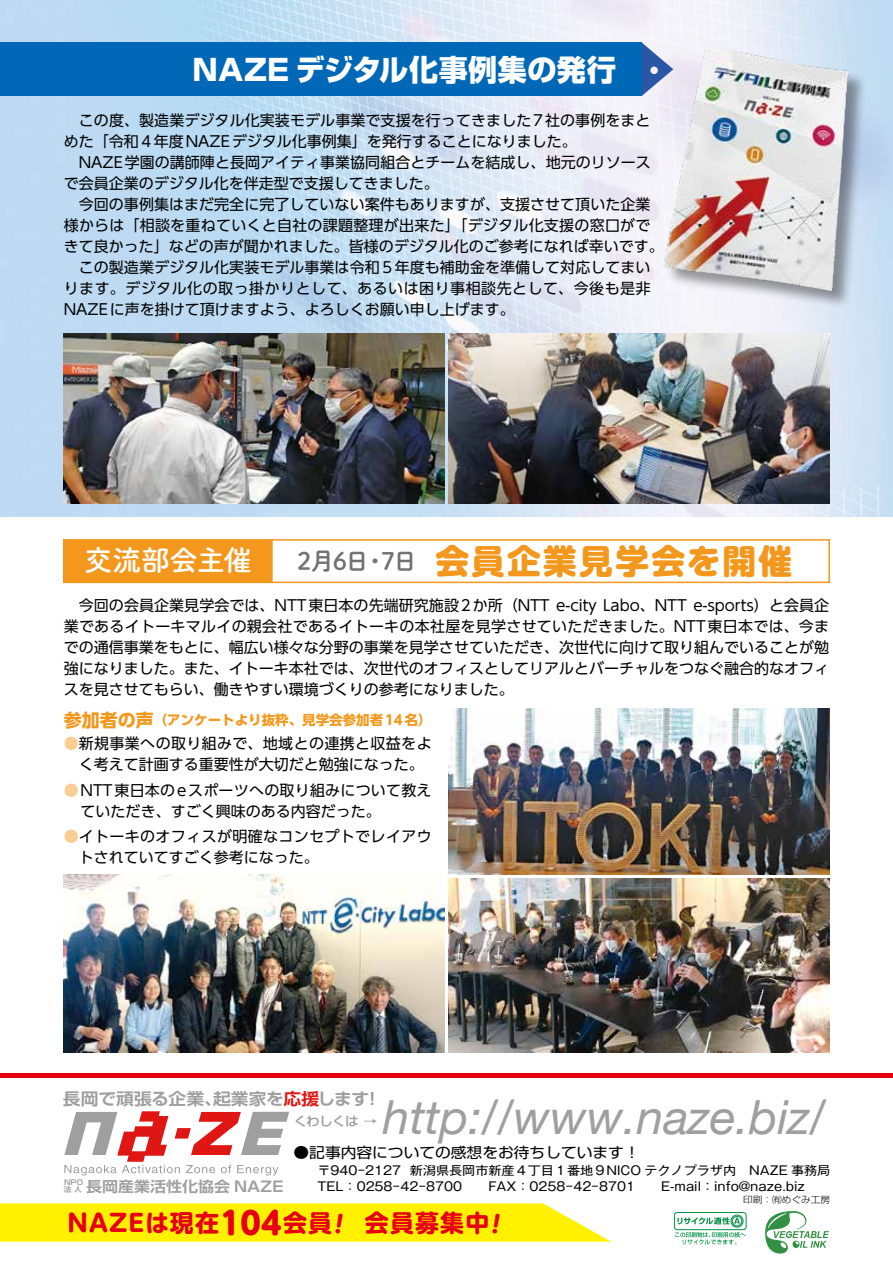
<style>
.page{position:relative;width:893px;height:1263px;background:#fff}
.page>*{position:absolute;margin:0;border:0;box-sizing:border-box;transform-origin:0 0}
.t1{font:italic 46.95px "Helvetica Neue";color:#9f9fa0}
.t2{font:800 33.75px "Shin M Go Pro";letter-spacing:.07em;color:#f3981c}
.t3{font:800 29.4px "Shin Go Pro";letter-spacing:.01em;color:#fff}
.t4{font:700 29.4px "Tsuku A Rd Gothic";letter-spacing:-.03em;color:#fff}
.t5{font:700 23.85px "UD Shin M Go Pr 6";letter-spacing:.05em;color:#e60012}
.t6{font:700 16.5px "Shin Go Pro De";color:#9f9fa0;scale:1.08 1}
.t7{font:15px/21px "UD Shin Go Pro";color:#000}
.t8{font:15px/21px "UD Shin Go Pro";letter-spacing:.025em;color:#000}
.t9{font:14.55px "Shin Go Pro";color:#000;scale:1.08 1}
.t10{font:700 14.55px "Shin Go Pro De";color:#9f9fa0;scale:1.1 1}
.t11{font:700 13.5px "UD Shin Go Pro";color:#f3981c}
.t12{font:500 12.75px "Shin Go Pro";letter-spacing:-.065em;color:#9f9fa0;scale:1.08 1}
.t13{font:12.15px/15.3px "Gothic MB101 Pro";color:#000;scale:1.08 1}
.t14{font:300 9px "Shin Go Pro";color:#000;scale:1.08 1}
.t15{font:700 7.2px "Shin Go Pro De";color:#9f9fa0;scale:1.1 1}
.s1{font-family:"Shuei M Go Std B";font-weight:400;font-size:24px;color:#727171}
.s2{font-size:18px}
.s3{color:#facd93}
.s4{color:#df1614}
.s5{font-size:7.2px}
.s6{font-weight:800;font-size:30.9px}
</style>
<div class="page">
<svg style="left:64px;top:1111px;width:225px;height:64px"></svg>
<div style="left:674px;top:1212px;width:72px;height:18px;border:1px solid #009143;border-radius:3px"></div>
<svg style="left:675px;top:1214px;width:70px;height:30px"></svg>
<svg style="left:765px;top:1211px;width:64px;height:42px"></svg>
<hr style="left:0;top:1074px;width:893px;height:4px;background:#e60012">
<div style="left:64px;top:540px;width:208px;height:42px;background:#f3981c"></div>
<div style="left:63px;top:539px;width:210px;height:44px;border:2px solid #f3981c"></div>
<div style="left:270px;top:539px;width:560px;height:44px;border:2px solid #f3981c"></div>
<img style="left:0;top:0;width:893px;height:517px">
<div style="left:0;top:43px;width:642px;height:53px;background:#0068b7"></div>
<svg style="left:642px;top:43px;width:17px;height:53px"></svg>
<div style="left:665px;top:49px;width:202px;height:260px;background:#000;opacity:.4"></div>
<img style="left:659px;top:36px;width:194px;height:267px">
<img style="left:64px;top:874px;width:380px;height:179px">
<img style="left:64px;top:333px;width:380px;height:171px">
<img style="left:449px;top:878px;width:380px;height:175px">
<img style="left:449px;top:334px;width:380px;height:169px">
<img style="left:449px;top:708px;width:381px;height:166px">
<svg style="left:0;top:1203px;width:611px;height:39px;background:#fff112"></svg>
<h3 class="t3" style="left:193px;top:46px;width:425px">NAZE デジタル化事例集の発行</h3>
<p class="t7" style="left:64px;top:110px;width:602px">　この度、製造業デジタル化実装モデル事業で支援を行ってきました7社の事例をまとめた「令和４年度NAZEデジタル化事例集」を発行することになりました。<br>　NAZE学園の講師陣と長岡アイティ事業協同組合とチームを結成し、地元のリソースで会員企業のデジタル化を伴走型で支援してきました。<br>　今回の事例集はまだ完全に完了していない案件もありますが、支援させて頂いた企業様からは「相談を重ねていくと自社の課題整理が出来た」「デジタル化支援の窓口ができて良かった」などの声が聞かれました。皆様のデジタル化のご参考になれば幸いです。　この製造業デジタル化実装モデル事業は令和５年度も補助金を準備して対応してまいります。デジタル化の取っ掛かりとして、あるいは困り事相談先として、今後も是非NAZEに声を掛けて頂けますよう、よろしくお願い申し上げます。</p>
<h3 class="t4" style="left:84px;top:537px;width:170px">交流部会主催</h3>
<h2 class="t2" style="left:297px;top:533px;width:497px"><span class="s1">2月6日・7日</span> 会員企業見学会を開催</h2>
<p class="t7" style="left:64px;top:594px;width:767px;text-align:justify">　今回の会員企業見学会では、NTT東日本の先端研究施設2か所（NTT e-city Labo、NTT e-sports）と会員企業であるイトーキマルイの親会社であるイトーキの本社屋を見学させていただきました。NTT東日本では、今までの通信事業をもとに、幅広い様々な分野の事業を見学させていただき、次世代に向けて取り組んでいることが勉強になりました。また、イトーキ本社では、次世代のオフィスとしてリアルとバーチャルをつなぐ融合的なオフィスを見させてもらい、働きやすい環境づくりの参考になりました。</p>
<p class="t11" style="left:64px;top:709px;width:369px"><span class="s2">参加者の声</span>（アンケートより抜粋、見学会参加者14名）</p>
<p class="t7" style="left:64px;top:733px;width:369px;text-align:center"><span class="s3">●</span>新規事業への取り組みで、地域との連携と収益をよく考えて計画する重要性が大切だと勉強になった。</p>
<p class="t7" style="left:81px;top:779px;width:352px;text-indent:-17px"><span class="s3">●</span>NTT東日本のeスポーツへの取り組みについて教えていただき、すごく興味のある内容だった。</p>
<p class="t8" style="left:79px;top:825px;width:354px;text-indent:-15px"><span class="s3">●</span>イトーキのオフィスが明確なコンセプトでレイアウトされていてすごく参考になった。</p>
<p class="t6" style="left:63px;top:1085px;width:296px">長岡で頑張る企業、起業家を<span class="s4">応援</span>します！</p>
<h1 class="t1" style="left:383px;top:1083px;width:444px">http://www.naze.biz/</h1>
<p class="t12" style="left:294px;top:1110px;width:79px">くわしくは →</p>
<p class="t13" style="left:317px;top:1161px;width:476px">〒940－2127 新潟県長岡市新産４丁目１番地９NICO テクノプラザ内　NAZE 事務局<br>TEL：0258－42－8700　　FAX：0258－42－8701　　E-mail：info@naze.biz</p>
<p class="t9" style="left:294px;top:1141px;width:322px">●記事内容についての感想をお待ちしています！</p>
<p class="t10" style="left:64px;top:1174px;width:201px"><span class="s5">法 人</span> 長岡産業活性化協会 NAZE</p>
<p class="t15" style="left:64px;top:1176px;width:19px">NPO</p>
<h3 class="t5" style="left:67px;top:1202px;width:266px">NAZEは現在<span class="s6">104</span>会員</h3>
<h3 class="t5" style="left:365px;top:1202px;width:126px">会員募集中</h3>
<p class="t14" style="left:743px;top:1192px;width:82px">印刷：㈲めぐみ工房</p>
</div>
